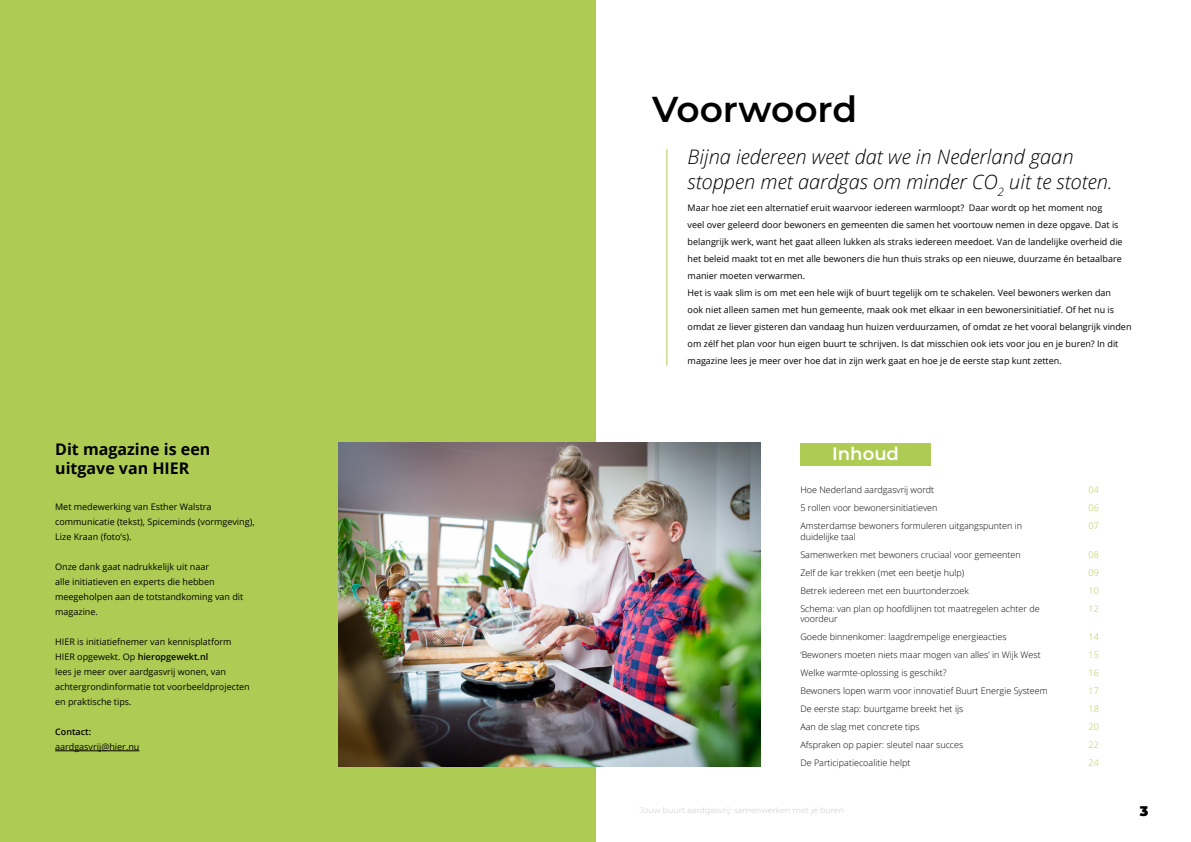
<style>
.page{position:relative;width:1191px;height:842px;background:#fff}
.page>*{position:absolute;margin:0;border:0;box-sizing:border-box;transform-origin:0 0}
.t1{font:600 36px "Montserrat";color:#000}
.t2{font:italic 300 20px/25.2px "Open Sans";color:#000}
.t3{font:600 18px "Montserrat";color:#fff}
.t4{font:700 16px/19.2px "Open Sans";color:#000}
.t5{font:900 14px "Montserrat";color:#000}
.t6{font:9px/15px "Open Sans";color:#000}
.t7{font:300 9px/18px "Open Sans";color:#000}
.t8{font:300 9px/18px "Open Sans";color:#aecc53;text-align:justify}
.t9{font:600 9px "Open Sans";color:#000}
.t10{font:300 8px "Montserrat";color:#c6c6c6}
.s1{font-weight:600}
</style>
<div class="page">
<div style="left:0;top:0;width:595px;height:842px;background:#aecc53"></div>
<hr style="left:55px;top:750px;width:84px;height:1px;background:#000">
<hr style="left:666px;top:149px;width:1px;height:217px;background:#aecc53">
<div style="left:800px;top:443px;width:130px;height:22px;background:#aecc53"></div>
<img style="left:339px;top:443px;width:421px;height:323px">
<h3 class="t4" style="left:55px;top:439px;width:157px">Dit magazine is een uitgave van HIER</h3>
<p class="t6" style="left:55px;top:499px;width:201px">Met medewerking van Esther Walstra communicatie (tekst), Spiceminds (vormgeving),<br>Lize Kraan (foto’s).</p>
<p class="t6" style="left:55px;top:559px;width:190px">Onze dank gaat nadrukkelijk uit naar<br>alle initiatieven en experts die hebben meegeholpen aan de totstandkoming van dit magazine.</p>
<p class="t6" style="left:55px;top:634px;width:196px">HIER is initiatiefnemer van kennisplatform HIER opgewekt. Op <span class="s1">hieropgewekt.nl<br></span>lees je meer over aardgasvrij wonen, van achtergrondinformatie tot voorbeeldprojecten en praktische tips.</p>
<p class="t9" style="left:55px;top:726px;width:38px">Contact:</p>
<p class="t6" style="left:55px;top:739px;width:86px">aardgasvrij@hier.nu</p>
<h1 class="t1" style="left:652px;top:84px;width:206px">Voorwoord</h1>
<h2 class="t2" style="left:687px;top:143px;width:426px">Bijna iedereen weet dat we in Nederland gaan stoppen met aardgas om minder CO<sub>2</sub> uit te stoten.</h2>
<p class="t6" style="left:687px;top:199px;width:445px;line-height:17px">Maar hoe ziet een alternatief eruit waarvoor iedereen warmloopt? Daar wordt op het moment nog<br>veel over geleerd door bewoners en gemeenten die samen het voortouw nemen in deze opgave. Dat is belangrijk werk, want het gaat alleen lukken als straks iedereen meedoet. Van de landelijke overheid die het beleid maakt tot en met alle bewoners die hun thuis straks op een nieuwe, duurzame én betaalbare manier moeten verwarmen.<br>Het is vaak slim is om met een hele wijk of buurt tegelijk om te schakelen. Veel bewoners werken dan<br>ook niet alleen samen met hun gemeente, maak ook met elkaar in een bewonersinitiatief. Of het nu is omdat ze liever gisteren dan vandaag hun huizen verduurzamen, of omdat ze het vooral belangrijk vinden om zélf het plan voor hun eigen buurt te schrijven. Is dat misschien ook iets voor jou en je buren? In dit magazine lees je meer over hoe dat in zijn werk gaat en hoe je de eerste stap kunt zetten.</p>
<h3 class="t3" style="left:832px;top:441px;width:68px">Inhoud</h3>
<p class="t7" style="left:800px;top:480px;width:223px">Hoe Nederland aardgasvrij wordt<br>5 rollen voor bewonersinitiatieven<br>Amsterdamse bewoners formuleren uitgangspunten in</p>
<p class="t7" style="left:800px;top:527px;width:241px">duidelijke taal<br>Samenwerken met bewoners cruciaal voor gemeenten<br>Zelf de kar trekken (met een beetje hulp)<br>Betrek iedereen met een buurtonderzoek<br>Schema: van plan op hoofdlijnen tot maatregelen achter de</p>
<p class="t7" style="left:800px;top:610px;width:249px">voordeur<br>Goede binnenkomer: laagdrempelige energieacties ‘Bewoners moeten niets maar mogen van alles’ in Wijk West Welke warmte-oplossing is geschikt?<br>Bewoners lopen warm voor innovatief Buurt Energie Systeem De eerste stap: buurtgame breekt het ijs<br>Aan de slag met concrete tips<br>Afspraken op papier: sleutel naar succes<br>De Participatiecoalitie helpt</p>
<p class="t8" style="left:1088px;top:480px;width:12px">04<br>06<br>07</p>
<p class="t8" style="left:1088px;top:545px;width:12px">08<br>09<br>10<br>12</p>
<p class="t8" style="left:1088px;top:628px;width:12px">14<br>15<br>16<br>17<br>18<br>20<br>22<br>24</p>
<p class="t10" style="left:639px;top:804px;width:206px">Jouw buurt aardgasvrij: samenwerken met je buren</p>
<h3 class="t5" style="left:1139px;top:800px;width:10px">3</h3>
</div>
